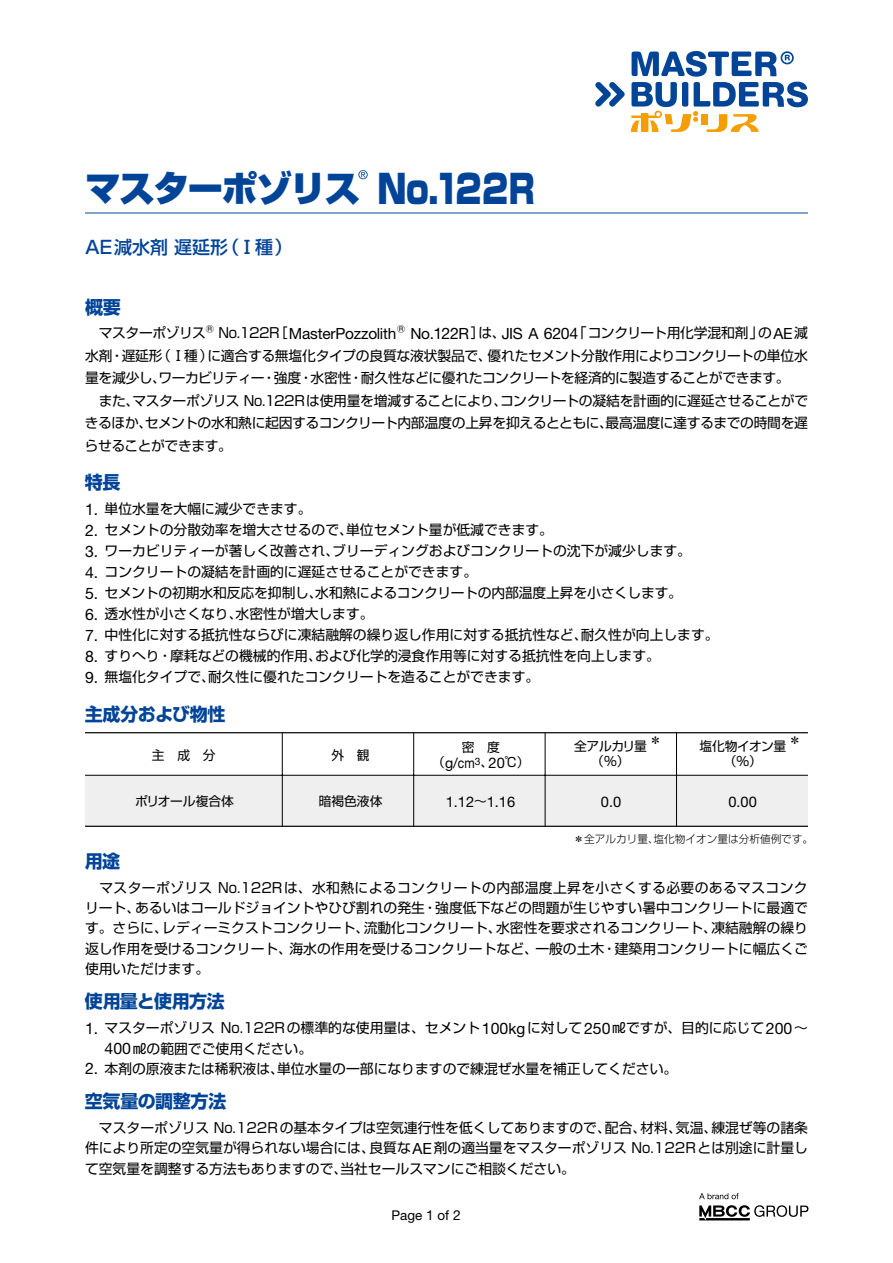
<style>
.page{position:relative;width:893px;height:1263px;background:#fff}
.page>*{position:absolute;margin:0;border:0;box-sizing:border-box;transform-origin:0 0}
.t1{font:900 36px "Shin Go Pro";letter-spacing:-.05em;color:#004498}
.t2{font:700 18px "Shin Go Pro";letter-spacing:-.02em;color:#004498}
.t3{font:500 18px "Shin Go Pro";color:#004498}
.t4{font:15.45px "Helvetica Neue";letter-spacing:-.015em;color:#000}
.t5{font:14.7px "Helvetica Neue";color:#000}
.t6{font:13.8px/20.2px "Shin Go Pro";color:#000;text-align:justify}
.t7{font:13.8px/22.5px "Shin Go Pro";letter-spacing:-.025em;color:#000}
.t8{font:13.8px "Shin Go Pro";letter-spacing:-.03em;color:#000}
.t9{font:13.5px "Helvetica Neue";color:#000}
.t10{font:12.75px/15.3px "Shin Go Pro Regular 90 pv RKSJ H";letter-spacing:-.02em;color:#000;text-align:center}
.t11{font:12.75px "Shin Go Pro Regular 90 pv RKSJ H";color:#000}
.t12{font:300 10.65px "Shin Go Pro";color:#000}
.t13{font:8.1px "Shin Go Pro";color:#000}
.s1{font-size:39.6px}
.s2{font-family:"Shin Go Pro";font-size:13.8px}
.s3{font-family:"Helvetica Neue";font-size:15.45px}
.s4{font-family:"Helvetica Neue";font-size:15.9px}
.s5{font-family:"Helvetica Neue";font-size:14.25px}
.s6{font-family:"Helvetica Neue";font-size:14.7px}
.s7{font-size:14.25px}
.s8{font-family:"Shin Go Pro Regular 90 pv RKSJ H";font-size:12.75px}
.s9{font-size:13.8px}
</style>
<div class="page">
<hr style="left:85px;top:213px;width:723px;height:1px;background:#004498">
<svg style="left:358px;top:170px;width:10px;height:9px"></svg>
<div style="left:85px;top:775px;width:723px;height:51px;background:#efefef"></div>
<hr style="left:85px;top:826px;width:723px;height:1px;background:#000">
<hr style="left:85px;top:732px;width:723px;height:1px;background:#000">
<hr style="left:85px;top:775px;width:723px;height:1px;background:#000">
<hr style="left:676px;top:733px;width:1px;height:93px;background:#000">
<hr style="left:545px;top:733px;width:1px;height:93px;background:#000">
<hr style="left:413px;top:733px;width:1px;height:93px;background:#000">
<hr style="left:282px;top:733px;width:1px;height:93px;background:#000">
<svg style="left:595px;top:82px;width:30px;height:25px"></svg>
<svg style="left:631px;top:51px;width:177px;height:81px"></svg>
<svg style="left:699px;top:1193px;width:40px;height:6px"></svg>
<svg style="left:699px;top:1205px;width:109px;height:15px"></svg>
<h1 class="t1" style="left:85px;top:160px;width:451px">マスターポゾリス <span class="s1">No.122R</span></h1>
<h2 class="t3" style="left:85px;top:232px;width:209px">AE減水剤 遅延形（Ⅰ種）</h2>
<h2 class="t2" style="left:85px;top:292px;width:37px">概要</h2>
<p class="t8" style="left:99px;top:322px;width:109px">マスターポゾリス</p>
<p class="t13" style="left:206px;top:322px;width:10px">Ⓡ</p>
<p class="t4" style="left:219px;top:324px;width:179px"><span class="s2">No.122R［</span>MasterPozzolith</p>
<p class="t13" style="left:397px;top:322px;width:10px">Ⓡ</p>
<p class="t7" style="left:85px;top:320px;width:725px;text-indent:326px"><span class="s3">No.</span><span class="s4">122</span><span class="s3">R</span>］は、<span class="s3">JIS A</span> <span class="s4">6204</span>「コンクリート用化学混和剤」の<span class="s3">AE</span>減水剤・遅延形（Ⅰ種）に適合する無塩化タイプの良質な液状製品で、優れたセメント分散作用によりコンクリートの単位水量を減少し、ワーカビリティー・強度・水密性・耐久性などに優れたコンクリートを経済的に製造することができます。<br>　また、マスターポゾリス No.122Rは使用量を増減することにより、コンクリートの凝結を計画的に遅延させることができるほか、セメントの水和熱に起因するコンクリート内部温度の上昇を抑えるとともに、最高温度に達するまでの時間を遅らせることができます。</p>
<h2 class="t2" style="left:85px;top:468px;width:37px">特長</h2>
<p class="t6" style="left:85px;top:497px;width:228px"><span class="s4">1</span><span class="s3">.</span> 単位水量を大幅に減少できます。</p>
<p class="t6" style="left:85px;top:518px;width:469px"><span class="s4">2</span><span class="s3">.</span> セメントの分散効率を増大させるので、単位セメント量が低減できます。</p>
<p class="t6" style="left:85px;top:539px;width:607px"><span class="s4">3</span><span class="s3">.</span> ワーカビリティーが著しく改善され、ブリーディングおよびコンクリートの沈下が減少します。</p>
<p class="t6" style="left:85px;top:560px;width:394px"><span class="s4">4</span><span class="s3">.</span> コンクリートの凝結を計画的に遅延させることができます。</p>
<p class="t6" style="left:85px;top:581px;width:599px"><span class="s4">5</span><span class="s3">.</span> セメントの初期水和反応を抑制し、水和熱によるコンクリートの内部温度上昇を小さくします。</p>
<p class="t6" style="left:85px;top:602px;width:290px"><span class="s4">6</span><span class="s3">.</span> 透水性が小さくなり、水密性が増大します。</p>
<p class="t6" style="left:85px;top:623px;width:635px"><span class="s4">7</span><span class="s3">.</span> 中性化に対する抵抗性ならびに凍結融解の繰り返し作用に対する抵抗性など、耐久性が向上します。</p>
<p class="t6" style="left:85px;top:644px;width:576px"><span class="s4">8</span><span class="s3">.</span> すりへり・摩耗などの機械的作用、および化学的浸食作用等に対する抵抗性を向上します。</p>
<p class="t6" style="left:85px;top:665px;width:456px"><span class="s4">9</span><span class="s3">.</span> 無塩化タイプで、耐久性に優れたコンクリートを造ることができます。</p>
<h2 class="t2" style="left:85px;top:700px;width:142px">主成分および物性</h2>
<p class="t10" style="left:649px;top:731px;width:14px">＊</p>
<p class="t10" style="left:788px;top:731px;width:14px">＊</p>
<p class="t10" style="left:152px;top:746px;width:65px">主　成　分</p>
<p class="t10" style="left:331px;top:746px;width:40px">外　観</p>
<p class="t10" style="left:432px;top:737px;width:99px;line-height:15.8px">密　度<br>（<span class="s5">g/cm</span><sup>3</sup>、<span class="s6">20</span>℃）</p>
<p class="t10" style="left:574px;top:737px;width:74px">全アルカリ量（％）</p>
<p class="t10" style="left:699px;top:737px;width:88px">塩化物イオン量（％）</p>
<p class="t11" style="left:135px;top:791px;width:100px">ポリオール複合体</p>
<p class="t10" style="left:319px;top:792px;width:65px">暗褐色液体</p>
<p class="t5" style="left:446px;top:793px;width:71px">1<span class="s7">.</span>12<span class="s8">～</span>1<span class="s7">.</span>16</p>
<p class="t5" style="left:601px;top:793px;width:22px">0<span class="s7">.</span>0</p>
<p class="t5" style="left:728px;top:793px;width:30px">0<span class="s7">.</span>00</p>
<p class="t12" style="left:574px;top:830px;width:241px">＊全アルカリ量、塩化物イオン量は分析値例です。</p>
<h2 class="t2" style="left:85px;top:847px;width:37px">用途</h2>
<p class="t6" style="left:85px;top:876px;width:724px">　マスターポゾリス No.122Rは、水和熱によるコンクリートの内部温度上昇を小さくする必要のあるマスコンクリート、あるいはコールドジョイントやひび割れの発生・強度低下などの問題が生じやすい暑中コンクリートに最適です。さらに、レディーミクストコンクリート、流動化コンクリート、水密性を要求されるコンクリート、凍結融解の繰り返し作用を受けるコンクリート、海水の作用を受けるコンクリートなど、一般の土木・建築用コンクリートに幅広くご使用いただけます。</p>
<h2 class="t2" style="left:85px;top:987px;width:142px">使用量と使用方法</h2>
<p class="t6" style="left:105px;top:1016px;width:705px;text-indent:-20px"><span class="s4">1</span><span class="s3">.</span> マスターポゾリス No.122Rの標準的な使用量は、セメント<span class="s4">100</span><span class="s3">kg</span>に対して<span class="s4">250</span>㎖ですが、目的に応じて<span class="s4">200</span>～<br><span class="s4">400</span>㎖の範囲でご使用ください。</p>
<p class="t6" style="left:85px;top:1057px;width:594px"><span class="s4">2</span><span class="s3">.</span> 本剤の原液または稀釈液は、単位水量の一部になりますので練混ぜ水量を補正してください。</p>
<h2 class="t2" style="left:85px;top:1087px;width:143px">空気量の調整方法</h2>
<p class="t6" style="left:85px;top:1116px;width:724px">　マスターポゾリス No.122Rの基本タイプは空気連行性を低くしてありますので、配合、材料、気温、練混ぜ等の諸条件により所定の空気量が得られない場合には、良質な<span class="s3">AE</span>剤の適当量をマスターポゾリス No.122Rとは別途に計量して空気量を調整する方法もありますので、当社セールスマンにご相談ください。</p>
<p class="t9" style="left:392px;top:1207px;width:71px">Page <span class="s9">1</span> of <span class="s9">2</span></p>
</div>
